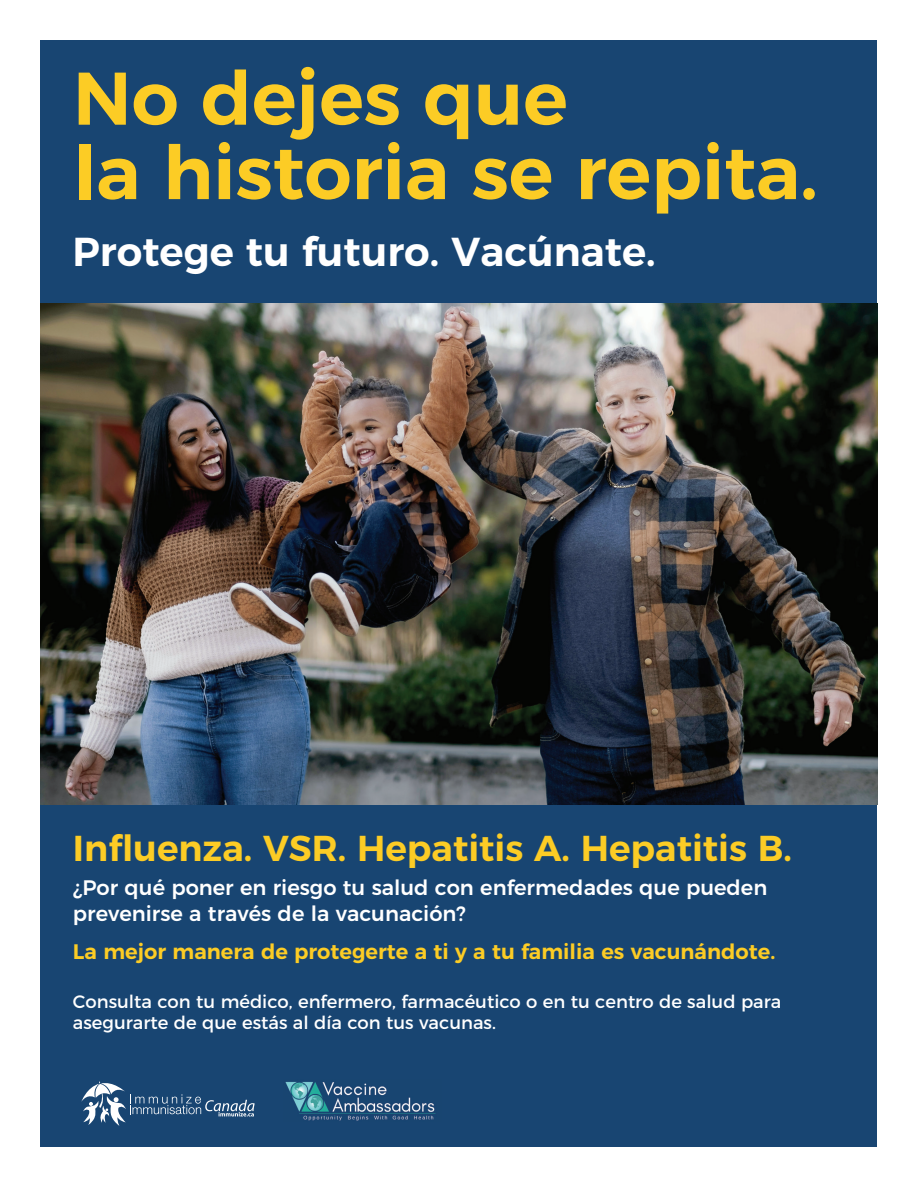
<style>
.page{position:relative;width:918px;height:1188px;background:#fff}
.page>*{position:absolute;margin:0;border:0;box-sizing:border-box;transform-origin:0 0}
.t1{font:600 74.4px/74.4px "Montserrat";color:#fccc25}
.t2{font:600 40.35px "Montserrat";color:#fff}
.t3{font:600 36px "Montserrat";color:#fccc25}
.t4{font:500 21px/25.2px "Montserrat";color:#fff}
.t5{font:600 21px "Montserrat";color:#fccc25}
.t6{font:18px/21.6px "Montserrat";color:#fff}
</style>
<div class="page">
<div style="left:40px;top:40px;width:838px;height:1108px;background:#184572"></div>
<img style="left:40px;top:303px;width:838px;height:501px">
<svg style="left:81px;top:1081px;width:174px;height:45px"></svg>
<img style="left:285px;top:1082px;width:151px;height:39px">
<h1 class="t1" style="left:73px;top:55px;width:746px">No dejes que<br>la historia se repita.</h1>
<h2 class="t2" style="left:73px;top:219px;width:585px">Protege tu futuro. Vacúnate.</h2>
<h3 class="t3" style="left:73px;top:819px;width:721px">Influenza. VSR. Hepatitis A. Hepatitis B.</h3>
<p class="t4" style="left:73px;top:874px;width:696px">¿Por qué poner en riesgo tu salud con enfermedades que pueden prevenirse a través de la vacunación?</p>
<p class="t5" style="left:73px;top:935px;width:704px">La mejor manera de protegerte a ti y a tu familia es vacunándote.</p>
<p class="t6" style="left:73px;top:989px;width:710px">Consulta con tu médico, enfermero, farmacéutico o en tu centro de salud para asegurarte de que estás al día con tus vacunas.</p>
</div>
